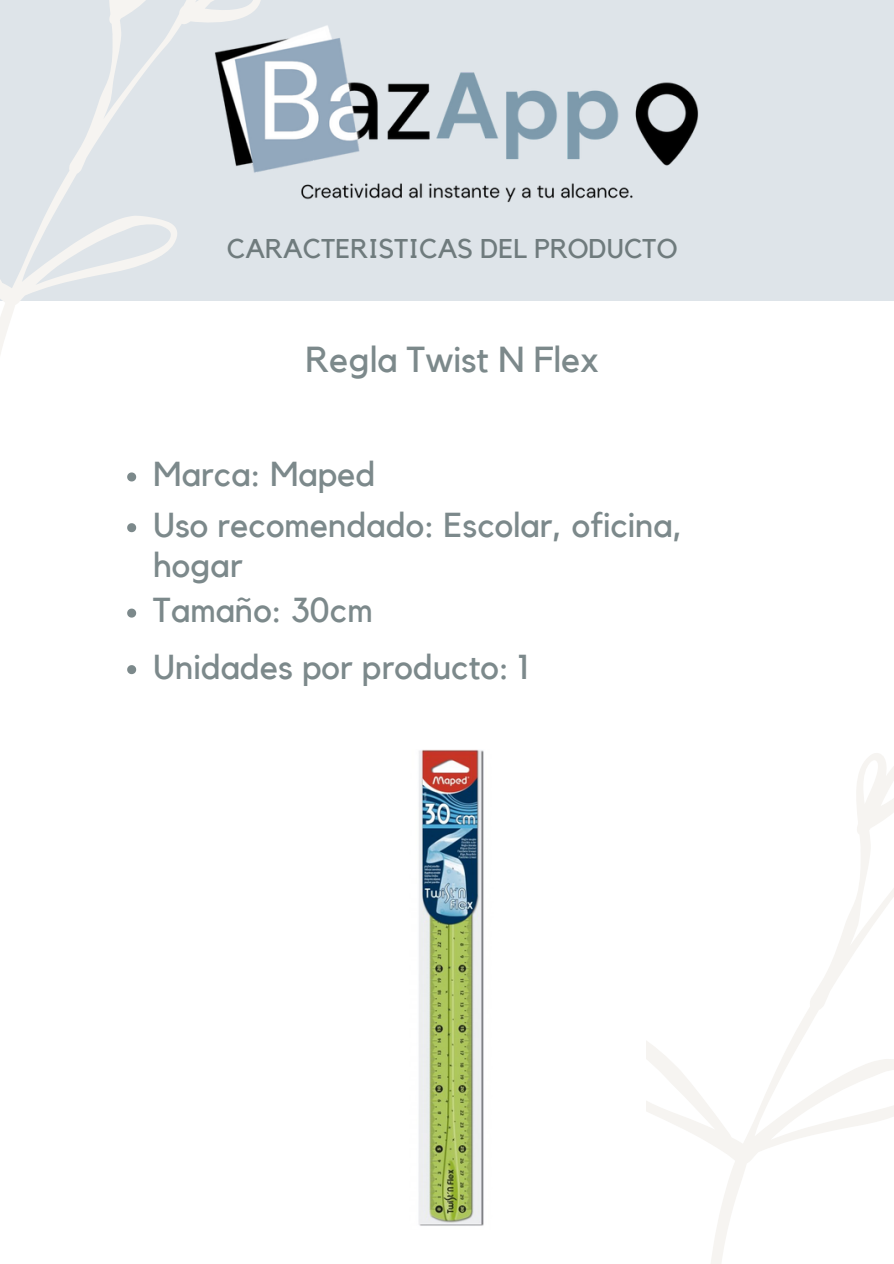
<style>
.page{position:relative;width:894px;height:1264px;background:#fff}
.page>*{position:absolute;margin:0;border:0;box-sizing:border-box;transform-origin:0 0}
.t1{font:36px "Kollektif";color:#7c898b}
.t2{font:34.5px/50.7px "Kollektif";color:#7c898b}
.t3{font:27px "Kollektif";color:#6f7b7d}
</style>
<div class="page">
<div style="left:0;top:0;width:893px;height:301px;background:#dee4e9"></div>
<svg style="left:646px;top:753px;width:247px;height:510px"></svg>
<svg style="left:0;top:0;width:168px;height:354px"></svg>
<img style="left:124px;top:0;width:575px;height:250px">
<svg style="left:127px;top:472px;width:9px;height:9px"></svg>
<svg style="left:127px;top:523px;width:9px;height:9px"></svg>
<svg style="left:127px;top:665px;width:9px;height:9px"></svg>
<svg style="left:127px;top:608px;width:9px;height:9px"></svg>
<img style="left:418px;top:749px;width:66px;height:477px">
<p class="t3" style="left:227px;top:236px;width:452px">CARACTERISTICAS DEL PRODUCTO</p>
<p class="t1" style="left:305px;top:343px;width:294px">Regla Twist N Flex</p>
<p class="t2" style="left:153px;top:450px;width:531px">Marca: Maped<br>Uso recomendado: Escolar, oficina,</p>
<p class="t2" style="left:153px;top:541px;width:91px">hogar</p>
<p class="t2" style="left:153px;top:586px;width:221px">Tamaño: 30cm</p>
<p class="t2" style="left:153px;top:642px;width:377px">Unidades por producto: 1</p>
</div>
